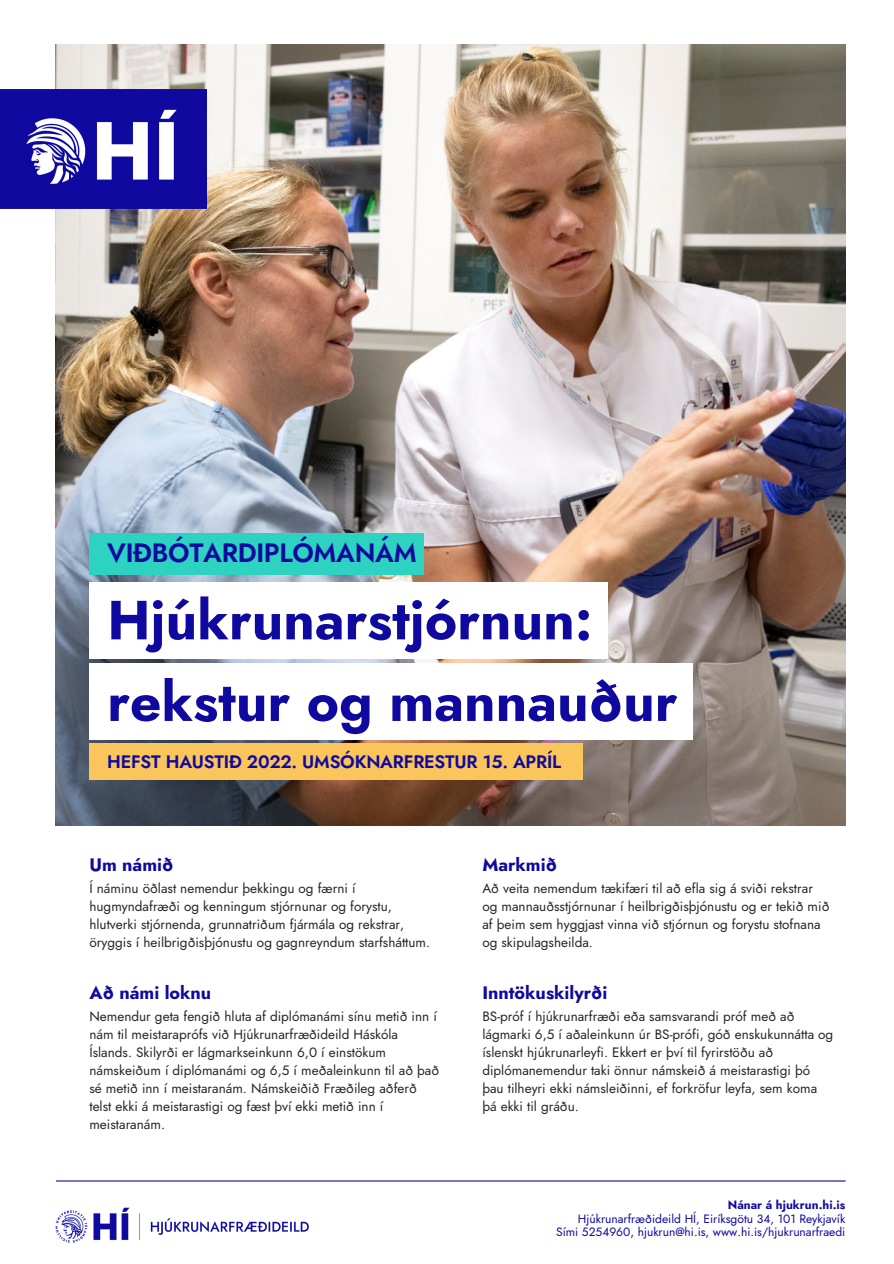
<style>
.page{position:relative;width:894px;height:1264px;background:#fff}
.page>*{position:absolute;margin:0;border:0;box-sizing:border-box;transform-origin:0 0}
.t1{font:700 55.05px "Jost";color:#10099f}
.t2{font:600 26.4px "Jost";letter-spacing:-.01em;color:#10099f}
.t3{font:700 18px "Jost";color:#10099f}
.t4{font:600 18px "Jost";letter-spacing:-.01em;color:#10099f}
.t5{font:13.5px/18px "Jost";color:#262626}
.t6{font:12px "Jost";color:#10099f}
.t7{font:700 12px "Jost";color:#10099f}
</style>
<div class="page">
<img style="left:56px;top:45px;width:789px;height:780px">
<div style="left:89px;top:533px;width:335px;height:41px;background:#2dd2c0"></div>
<div style="left:89px;top:581px;width:518px;height:77px;background:#fff"></div>
<div style="left:89px;top:663px;width:604px;height:77px;background:#fff"></div>
<img style="left:0;top:89px;width:206px;height:120px">
<hr style="left:56px;top:1180px;width:789px;height:1px;background:#10099f">
<img style="left:55px;top:1207px;width:254px;height:36px">
<div style="left:89px;top:743px;width:493px;height:36px;background:#fac55b"></div>
<p class="t2" style="left:107px;top:534px;width:311px">VIÐBÓTARDIPLÓMANÁM</p>
<p class="t1" style="left:107px;top:580px;width:486px">Hjúkrunarstjórnun:</p>
<p class="t1" style="left:107px;top:662px;width:571px">rekstur og mannauður</p>
<p class="t4" style="left:107px;top:748px;width:455px">HEFST HAUSTIÐ 2022. UMSÓKNARFRESTUR 15. APRÍL</p>
<p class="t3" style="left:89px;top:851px;width:85px">Um námið</p>
<p class="t5" style="left:89px;top:879px;width:342px">Í náminu öðlast nemendur þekkingu og færni í hugmyndafræði og kenningum stjórnunar og forystu, hlutverki stjórnenda, grunnatriðum fjármála og rekstrar, öryggis í heilbrigðisþjónustu og gagnreyndum starfsháttum.</p>
<p class="t3" style="left:89px;top:979px;width:123px">Að námi loknu</p>
<p class="t5" style="left:89px;top:1007px;width:351px">Nemendur geta fengið hluta af diplómanámi sínu metið inn í nám til meistaraprófs við Hjúkrunarfræðideild Háskóla Íslands. Skilyrði er lágmarkseinkunn 6,0 í einstökum námskeiðum í diplómanámi og 6,5 í meðaleinkunn til að það sé metið inn í meistaranám. Námskeiðið Fræðileg aðferð telst ekki á meistarastigi og fæst því ekki metið inn í meistaranám.</p>
<p class="t3" style="left:482px;top:851px;width:76px">Markmið</p>
<p class="t5" style="left:482px;top:878px;width:348px">Að veita nemendum tækifæri til að efla sig á sviði rekstrar og mannauðsstjórnunar í heilbrigðisþjónustu og er tekið mið af þeim sem hyggjast vinna við stjórnun og forystu stofnana og skipulagsheilda.</p>
<p class="t3" style="left:482px;top:979px;width:127px">Inntökuskilyrði</p>
<p class="t5" style="left:482px;top:1007px;width:352px">BS-próf í hjúkrunarfræði eða samsvarandi próf með að lágmarki 6,5 í aðaleinkunn úr BS-prófi, góð enskukunnátta og íslenskt hjúkrunarleyfi. Ekkert er því til fyrirstöðu að diplómanemendur taki önnur námskeið á meistarastigi þó þau tilheyri ekki námsleiðinni, ef forkröfur leyfa, sem koma þá ekki til gráðu.</p>
<p class="t7" style="left:727px;top:1196px;width:119px">Nánar á hjukrun.hi.is</p>
<p class="t6" style="left:577px;top:1209px;width:269px">Hjúkrunarfræðideild HÍ, Eiríksgötu 34, 101 Reykjavík</p>
<p class="t6" style="left:556px;top:1222px;width:290px">Sími 5254960, hjukrun@hi.is, www.hi.is/hjukrunarfraedi</p>
</div>
